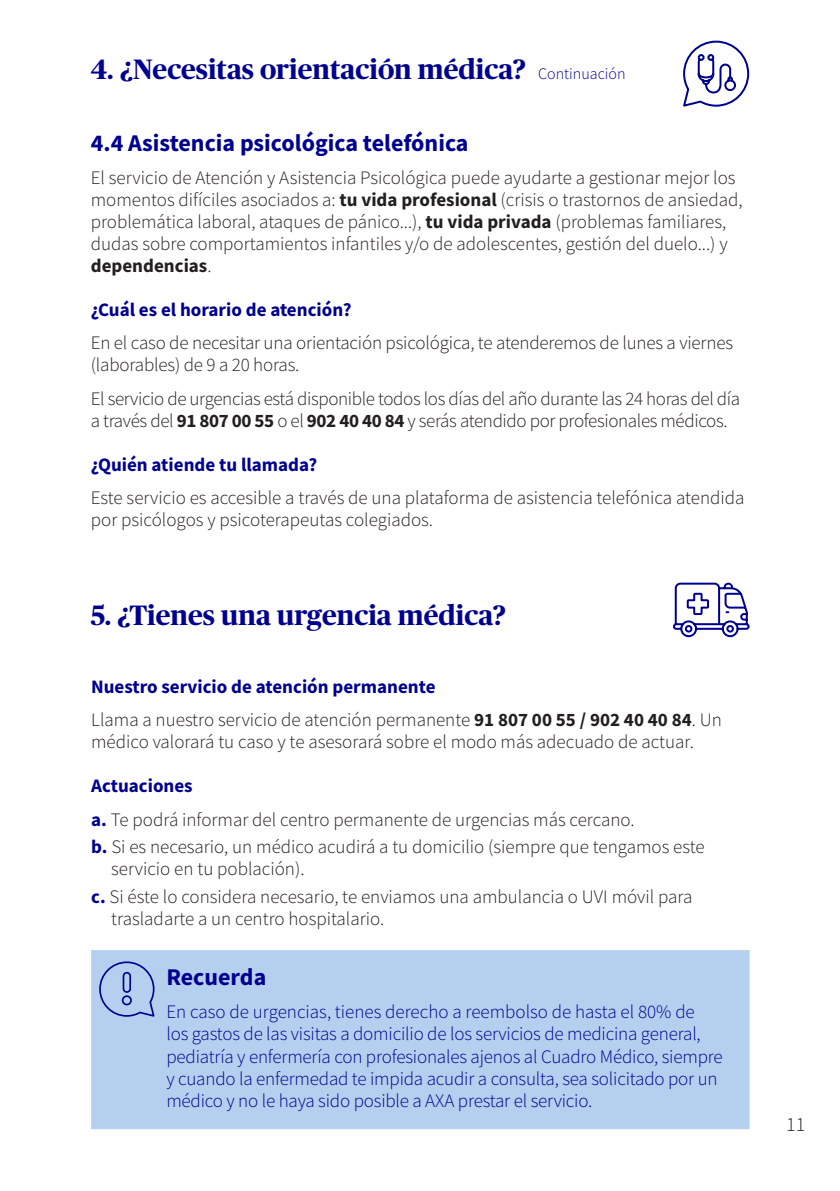
<style>
.page{position:relative;width:840px;height:1191px;background:#fff}
.page>*{position:absolute;margin:0;border:0;box-sizing:border-box;transform-origin:0 0}
.t1{font:700 28px "Publico Headline";color:#00008f}
.t2{font:700 24px "Source Sans Pro";color:#00008f}
.t3{font:300 20px "Source Sans Pro";color:#231f20}
.t4{font:300 19px/22px "Source Sans Pro";color:#231f20}
.t5{font:300 19px/22px "Source Sans Pro";letter-spacing:-.01em;color:#00008f}
.t6{font:300 19px/22px "Source Sans Pro";letter-spacing:-.02em;color:#231f20}
.t7{font:700 19px "Source Sans Pro";color:#00008f}
.s1{font-family:"Source Sans Pro";font-weight:300;font-size:16px}
.s2{font-weight:700}
.s3{font-weight:700;color:#00008f}
</style>
<div class="page">
<svg style="left:683px;top:40px;width:66px;height:67px"></svg>
<div style="left:91px;top:950px;width:658px;height:179px;background:#b5d0ee"></div>
<svg style="left:98px;top:960px;width:58px;height:58px;background:#a2bae4"></svg>
<div style="left:122px;top:995px;width:10px;height:10px;border:2px solid #00008f;border-radius:50%"></div>
<div style="left:123px;top:972px;width:8px;height:20px;border:2px solid #00008f;border-radius:3px"></div>
<svg style="left:672px;top:582px;width:78px;height:56px"></svg>
<h1 class="t1" style="left:91px;top:49px;width:536px">4. ¿Necesitas orientación médica? <span class="s1">Continuación</span></h1>
<p class="t2" style="left:91px;top:126px;width:379px">4.4 Asistencia psicológica telefónica</p>
<p class="t4" style="left:91px;top:167px;width:653px">El servicio de Atención y Asistencia Psicológica puede ayudarte a gestionar mejor los momentos difíciles asociados a: <span class="s2">tu vida profesional</span> (crisis o trastornos de ansiedad, problemática laboral, ataques de pánico...), <span class="s2">tu vida privada</span> (problemas familiares, dudas sobre comportamientos infantiles y/o de adolescentes, gestión del duelo...) y <span class="s2">dependencias</span>.</p>
<p class="t7" style="left:91px;top:297px;width:262px">¿Cuál es el horario de atención?</p>
<p class="t4" style="left:91px;top:332px;width:643px">En el caso de necesitar una orientación psicológica, te atenderemos de lunes a viernes (laborables) de 9 a 20 horas.</p>
<p class="t6" style="left:91px;top:387px;width:650px">El servicio de urgencias está disponible todos los días del año durante las 24 horas del día a través del <span class="s2">91 807 00 55</span> o el <span class="s2">902 40 40 84</span> y serás atendido por profesionales médicos.</p>
<p class="t7" style="left:91px;top:451px;width:228px">¿Quién atiende tu llamada?</p>
<p class="t4" style="left:91px;top:487px;width:655px">Este servicio es accesible a través de una plataforma de asistencia telefónica atendida por psicólogos y psicoterapeutas colegiados.</p>
<h1 class="t1" style="left:90px;top:595px;width:417px">5. ¿Tienes una urgencia médica?</h1>
<p class="t4" style="left:91px;top:670px;width:632px;line-height:33.4px"><span class="s3">Nuestro servicio de atención permanente<br></span>Llama a nuestro servicio de atención permanente <span class="s2">91 807 00 55 / 902 40 40 84</span>. Un</p>
<p class="t4" style="left:91px;top:731px;width:604px">médico valorará tu caso y te asesorará sobre el modo más adecuado de actuar.</p>
<p class="t4" style="left:91px;top:769px;width:544px;line-height:33.4px"><span class="s3">Actuaciones<br>a.</span> Te podrá informar del centro permanente de urgencias más cercano.</p>
<p class="t4" style="left:111px;top:836px;width:594px;text-indent:-20px"><span class="s3">b.</span> Si es necesario, un médico acudirá a tu domicilio (siempre que tengamos este servicio en tu población).</p>
<p class="t4" style="left:111px;top:885px;width:582px;text-indent:-20px"><span class="s3">c.</span> Si éste lo considera necesario, te enviamos una ambulancia o UVI móvil para trasladarte a un centro hospitalario.</p>
<p class="t2" style="left:166px;top:961px;width:101px">Recuerda</p>
<p class="t5" style="left:166px;top:1001px;width:557px">En caso de urgencias, tienes derecho a reembolso de hasta el 80% de<br>los gastos de las visitas a domicilio de los servicios de medicina general, pediatría y enfermería con profesionales ajenos al Cuadro Médico, siempre y cuando la enfermedad te impida acudir a consulta, sea solicitado por un médico y no le haya sido posible a AXA prestar el servicio.</p>
<p class="t3" style="left:785px;top:1112px;width:21px">11</p>
</div>
